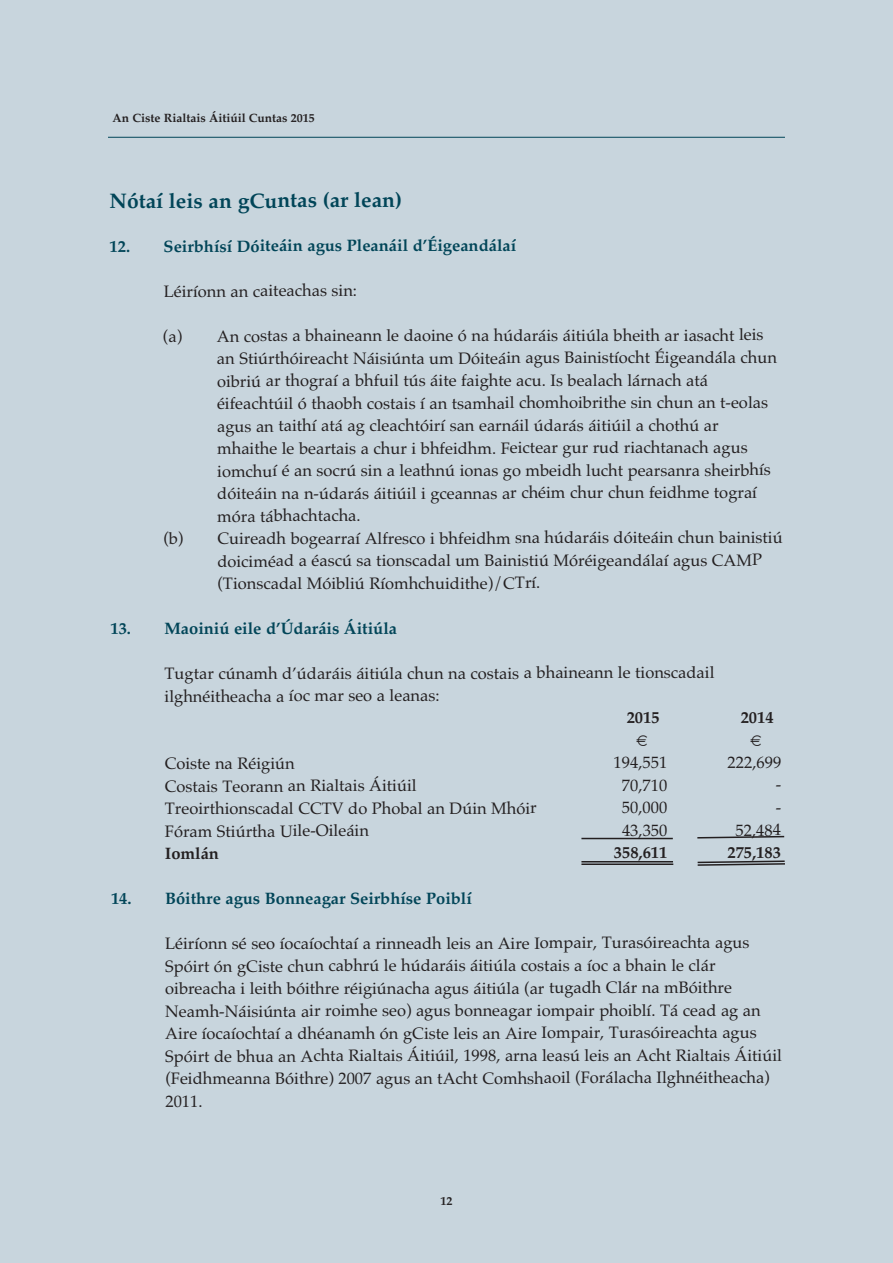
<style>
.page{position:relative;width:893px;height:1263px;background:#c8d5dd}
.page>*{position:absolute;margin:0;border:0;box-sizing:border-box;transform-origin:0 0}
.t1{font:700 21px "Palatino";letter-spacing:-.005em;color:#014558}
.t2{font:16.5px/22.6px "Palatino";letter-spacing:-.005em;color:#231f20}
.t3{font:700 16.5px "Palatino";letter-spacing:-.005em;color:#014558}
.t4{font:700 16.5px "Palatino";letter-spacing:-.005em;color:#231f20}
.t5{font:700 12px "Palatino";color:#231f20}
</style>
<div class="page">
<hr style="left:108px;top:137px;width:677px;height:1px;background:#014558">
<hr style="left:581px;top:838px;width:92px;height:1px;background:#231f20">
<hr style="left:581px;top:861px;width:92px;height:1px;background:#231f20">
<hr style="left:581px;top:863px;width:92px;height:2px;background:#231f20">
<svg style="left:697px;top:835px;width:88px;height:4px"></svg>
<svg style="left:697px;top:860px;width:88px;height:6px"></svg>
<p class="t5" style="left:112px;top:110px;width:204px">An Ciste Rialtais Áitiúil Cuntas 2015</p>
<p class="t1" style="left:110px;top:188px;width:294px">Nótaí leis an gCuntas (ar lean)</p>
<p class="t3" style="left:110px;top:236px;width:408px">12. Seirbhísí Dóiteáin agus Pleanáil d’Éigeandálaí</p>
<p class="t2" style="left:164px;top:279px;width:195px">Léiríonn an caiteachas sin:</p>
<p class="t2" style="left:163px;top:324px;width:602px">(a) An costas a bhaineann le daoine ó na húdaráis áitiúla bheith ar iasacht leis</p>
<p class="t2" style="left:217px;top:346px;width:562px">an Stiúrthóireacht Náisiúnta um Dóiteáin agus Bainistíocht Éigeandála chun</p>
<p class="t2" style="left:217px;top:369px;width:493px">oibriú ar thograí a bhfuil tús áite faighte acu. Is bealach lárnach atá</p>
<p class="t2" style="left:217px;top:391px;width:552px">éifeachtúil ó thaobh costais í an tsamhail chomhoibrithe sin chun an t-eolas</p>
<p class="t2" style="left:217px;top:414px;width:503px">agus an taithí atá ag cleachtóirí san earnáil údarás áitiúil a chothú ar</p>
<p class="t2" style="left:217px;top:436px;width:532px">mhaithe le beartais a chur i bhfeidhm. Feictear gur rud riachtanach agus</p>
<p class="t2" style="left:217px;top:459px;width:555px">iomchuí é an socrú sin a leathnú ionas go mbeidh lucht pearsanra sheirbhís</p>
<p class="t2" style="left:217px;top:481px;width:541px">dóiteáin na n-údarás áitiúil i gceannas ar chéim chur chun feidhme tograí</p>
<p class="t2" style="left:217px;top:504px;width:145px">móra tábhachtacha.</p>
<p class="t2" style="left:163px;top:526px;width:621px">(b) Cuireadh bogearraí Alfresco i bhfeidhm sna húdaráis dóiteáin chun bainistiú</p>
<p class="t2" style="left:217px;top:549px;width:546px">doiciméad a éascú sa tionscadal um Bainistiú Móréigeandálaí agus CAMP</p>
<p class="t2" style="left:217px;top:572px;width:325px">(Tionscadal Móibliú Ríomhchuidithe)/CTrí.</p>
<p class="t3" style="left:110px;top:619px;width:288px">13. Maoiniú eile d’Údaráis Áitiúla</p>
<p class="t2" style="left:165px;top:661px;width:551px">Tugtar cúnamh d’údaráis áitiúla chun na costais a bhaineann le tionscadail ilghnéitheacha a íoc mar seo a leanas:</p>
<p class="t4" style="left:627px;top:708px;width:35px">2015</p>
<p class="t4" style="left:741px;top:708px;width:35px">2014</p>
<p class="t4" style="left:637px;top:730px;width:14px">€</p>
<p class="t4" style="left:751px;top:730px;width:14px">€</p>
<p class="t2" style="left:165px;top:752px;width:131px">Coiste na Réigiún</p>
<p class="t2" style="left:614px;top:751px;width:55px">194,551</p>
<p class="t2" style="left:728px;top:751px;width:55px">222,699</p>
<p class="t2" style="left:165px;top:774px;width:253px">Costais Teorann an Rialtais Áitiúil</p>
<p class="t2" style="left:622px;top:774px;width:47px">70,710</p>
<p class="t2" style="left:776px;top:773px;width:7px">-</p>
<p class="t2" style="left:165px;top:797px;width:374px">Treoirthionscadal CCTV do Phobal an Dúin Mhóir</p>
<p class="t2" style="left:622px;top:796px;width:47px">50,000</p>
<p class="t2" style="left:776px;top:796px;width:7px">-</p>
<p class="t2" style="left:165px;top:819px;width:206px">Fóram Stiúrtha Uile-Oileáin</p>
<p class="t2" style="left:622px;top:819px;width:47px">43,350</p>
<p class="t2" style="left:736px;top:818px;width:47px">52,484</p>
<p class="t4" style="left:165px;top:844px;width:56px">Iomlán</p>
<p class="t4" style="left:614px;top:843px;width:55px">358,611</p>
<p class="t4" style="left:727px;top:843px;width:55px">275,183</p>
<p class="t3" style="left:111px;top:889px;width:362px">14. Bóithre agus Bonneagar Seirbhíse Poiblí</p>
<p class="t2" style="left:165px;top:932px;width:618px">Léiríonn sé seo íocaíochtaí a rinneadh leis an Aire Iompair, Turasóireachta agus Spóirt ón gCiste chun cabhrú le húdaráis áitiúla costais a íoc a bhain le clár oibreacha i leith bóithre réigiúnacha agus áitiúla (ar tugadh Clár na mBóithre Neamh-Náisiúnta air roimhe seo) agus bonneagar iompair phoiblí. Tá cead ag an Aire íocaíochtaí a dhéanamh ón gCiste leis an Aire Iompair, Turasóireachta agus Spóirt de bhua an Achta Rialtais Áitiúil, 1998, arna leasú leis an Acht Rialtais Áitiúil (Feidhmeanna Bóithre) 2007 agus an tAcht Comhshaoil (Forálacha Ilghnéitheacha)<br>2011.</p>
<p class="t5" style="left:440px;top:1194px;width:13px">12</p>
</div>
